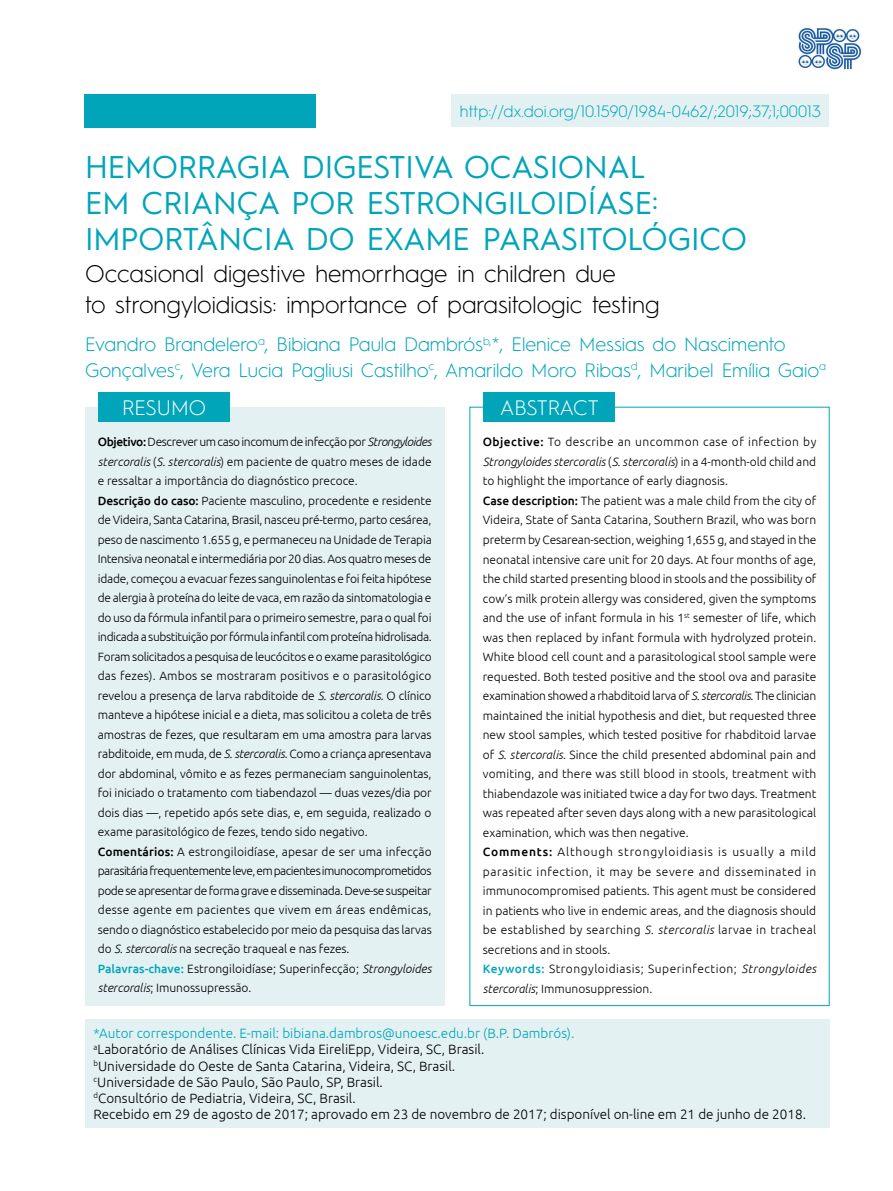
<style>
.page{position:relative;width:893px;height:1191px;background:#fff}
.page>*{position:absolute;margin:0;border:0;box-sizing:border-box;transform-origin:0 0}
.t1{font:31.5px/36px "Hurme Geometric Sans 1";color:#00a5b9}
.t2{font:300 24px/31.5px "Hurme Geometric Sans 1";color:#000}
.t3{font:300 21px "Hurme Geometric Sans 1";letter-spacing:-.005em;color:#fff}
.t4{font:300 19.5px/25.5px "Hurme Geometric Sans 1";color:#00a5b9}
.t5{font:300 16.5px "Hurme Geometric Sans 1";color:#00a5b9}
.t6{font:300 13.5px/16.2px "Ubuntu";color:#000}
.t7{font:300 12px/19.5px "Ubuntu";color:#000}
.s1{font-weight:500}
.s2{font-style:italic}
.s3{font-weight:500;color:#00a5b9}
.s4{color:#00a5b9}
</style>
<div class="page">
<div style="left:85px;top:407px;width:359px;height:598px;background:#e4f1f3"></div>
<div style="left:98px;top:392px;width:132px;height:30px;background:#00a5b9"></div>
<div style="left:483px;top:392px;width:132px;height:30px;background:#00a5b9"></div>
<div style="left:85px;top:1019px;width:744px;height:108px;background:#e4f1f3"></div>
<div style="left:451px;top:94px;width:378px;height:32px;background:#e4f1f3"></div>
<img style="left:798px;top:27px;width:64px;height:43px">
<div style="left:85px;top:94px;width:231px;height:33px;background:#00a5b9"></div>
<h3 class="t5" style="left:460px;top:100px;width:362px">http://dx.doi.org/10.1590/1984‑0462/;2019;37;1;00013</h3>
<h1 class="t1" style="left:85px;top:147px;width:663px">HEMORRAGIA DIGESTIVA OCASIONAL<br>EM CRIANÇA POR ESTRONGILOIDÍASE:<br>IMPORTÂNCIA DO EXAME PARASITOLÓGICO</h1>
<h2 class="t2" style="left:85px;top:256px;width:576px">Occasional digestive hemorrhage in children due<br>to strongyloidiasis: importance of parasitologic testing</h2>
<h3 class="t4" style="left:85px;top:330px;width:743px">Evandro Brandelero<sup>a</sup>, Bibiana Paula Dambrós<sup>b,</sup>*, Elenice M essias do Nascimento<br>Gonçalves<sup>c</sup>, Vera Lucia Pagliusi Castilho<sup>c</sup>, Amarildo M oro Ribas<sup>d</sup>, M aribel E mília Gaio<sup>a</sup></h3>
<h3 class="t3" style="left:122px;top:394px;width:85px">resumo</h3>
<h3 class="t3" style="left:500px;top:394px;width:100px">abstract</h3>
<p class="t7" style="left:98px;top:432px;width:335px"><span class="s1">Objetivo:</span> Descrever um caso incomum de infecção por <span class="s2">Strongyloides stercoralis</span> (<span class="s2">S. stercoralis</span>) em paciente de quatro meses de idade e ressaltar a importância do diagnóstico precoce.<br><span class="s1">Descrição do caso:</span> Paciente masculino, procedente e residente de Videira, Santa Catarina, Brasil, nasceu pré‑termo, parto cesárea, peso de nascimento 1.655 g, e permaneceu na Unidade de Terapia Intensiva neonatal e intermediária por 20 dias. Aos quatro meses de idade, começou a evacuar fezes sanguinolentas e foi feita hipótese de alergia à proteína do leite de vaca, em razão da sintomatologia e do uso da fórmula infantil para o primeiro semestre, para o qual foi indicada a substituição por fórmula infantil com proteína hidrolisada.<br>Foram solicitados a pesquisa de leucócitos e o exame parasitológico das fezes). Ambos se mostraram positivos e o parasitológico revelou a presença de larva rabditoide de <span class="s2">S. stercoralis</span>. O clínico manteve a hipótese inicial e a dieta, mas solicitou a coleta de três amostras de fezes, que resultaram em uma amostra para larvas rabditoide, em muda, de <span class="s2">S. stercoralis</span>. Como a criança apresentava dor abdominal, vômito e as fezes permaneciam sanguinolentas, foi iniciado o tratamento com tiabendazol — duas vezes/dia por dois dias —, repetido após sete dias, e, em seguida, realizado o exame parasitológico de fezes, tendo sido negativo.<br><span class="s1">Comentários:</span> A estrongiloidíase, apesar de ser uma infecção parasitária frequentemente leve, em pacientes imunocomprometidos pode se apresentar de forma grave e disseminada. Deve‑se suspeitar desse agente em pacientes que vivem em áreas endêmicas, sendo o diagnóstico estabelecido por meio da pesquisa das larvas do <span class="s2">S. stercoralis</span> na secreção traqueal e nas fezes.<br><span class="s3">Palavras‑chave:</span> Estrongiloidíase; Superinfecção; <span class="s2">Strongyloides stercoralis</span>; Imunossupressão.</p>
<p class="t7" style="left:483px;top:432px;width:335px"><span class="s1">Objective:</span> To describe an uncommon case of infection by <span class="s2">Strongyloides stercoralis</span> (<span class="s2">S. stercoralis</span>) in a 4‑month‑old child and to highlight the importance of early diagnosis.<br><span class="s1">Case description:</span> The patient was a male child from the city of Videira, State of Santa Catarina, Southern Brazil, who was born preterm by Cesarean‑section, weighing 1,655 g, and stayed in the neonatal intensive care unit for 20 days. At four months of age, the child started presenting blood in stools and the possibility of cow’s milk protein allergy was considered, given the symptoms and the use of infant formula in his 1<sup>st</sup> semester of life, which was then replaced by infant formula with hydrolyzed protein.<br>White blood cell count and a parasitological stool sample were requested. Both tested positive and the stool ova and parasite examination showed a rhabditoid larva of <span class="s2">S. stercoralis</span>. The clinician maintained the initial hypothesis and diet, but requested three new stool samples, which tested positive for rhabditoid larvae of <span class="s2">S. stercoralis</span>. Since the child presented abdominal pain and vomiting, and there was still blood in stools, treatment with thiabendazole was initiated twice a day for two days. Treatment was repeated after seven days along with a new parasitological examination, which was then negative.<br><span class="s1">Comments:</span> Although strongyloidiasis is usually a mild parasitic infection, it may be severe and disseminated in immunocompromised patients. This agent must be considered in patients who live in endemic areas, and the diagnosis should be established by searching <span class="s2">S. stercoralis</span> larvae in tracheal secretions and in stools.<br><span class="s3">Keywords:</span> Strongyloidiasis; Superinfection; <span class="s2">Strongyloides stercoralis</span>; Immunosuppression.</p>
<p class="t6" style="left:94px;top:1025px;width:714px"><span class="s4">*Autor correspondente. E‑mail: bibiana.dambros@unoesc.edu.br (B.P. Dambrós).<br></span><sup>a</sup>Laboratório de Análises Clínicas Vida EireliEpp, Videira, SC, Brasil.<br><sup>b</sup>Universidade do Oeste de Santa Catarina, Videira, SC, Brasil.<br><sup>c</sup>Universidade de São Paulo, São Paulo, SP, Brasil.<br><sup>d</sup>Consultório de Pediatria, Videira, SC, Brasil.<br>Recebido em 29 de agosto de 2017; aprovado em 23 de novembro de 2017; disponível on-line em 21 de junho de 2018.</p>
</div>
